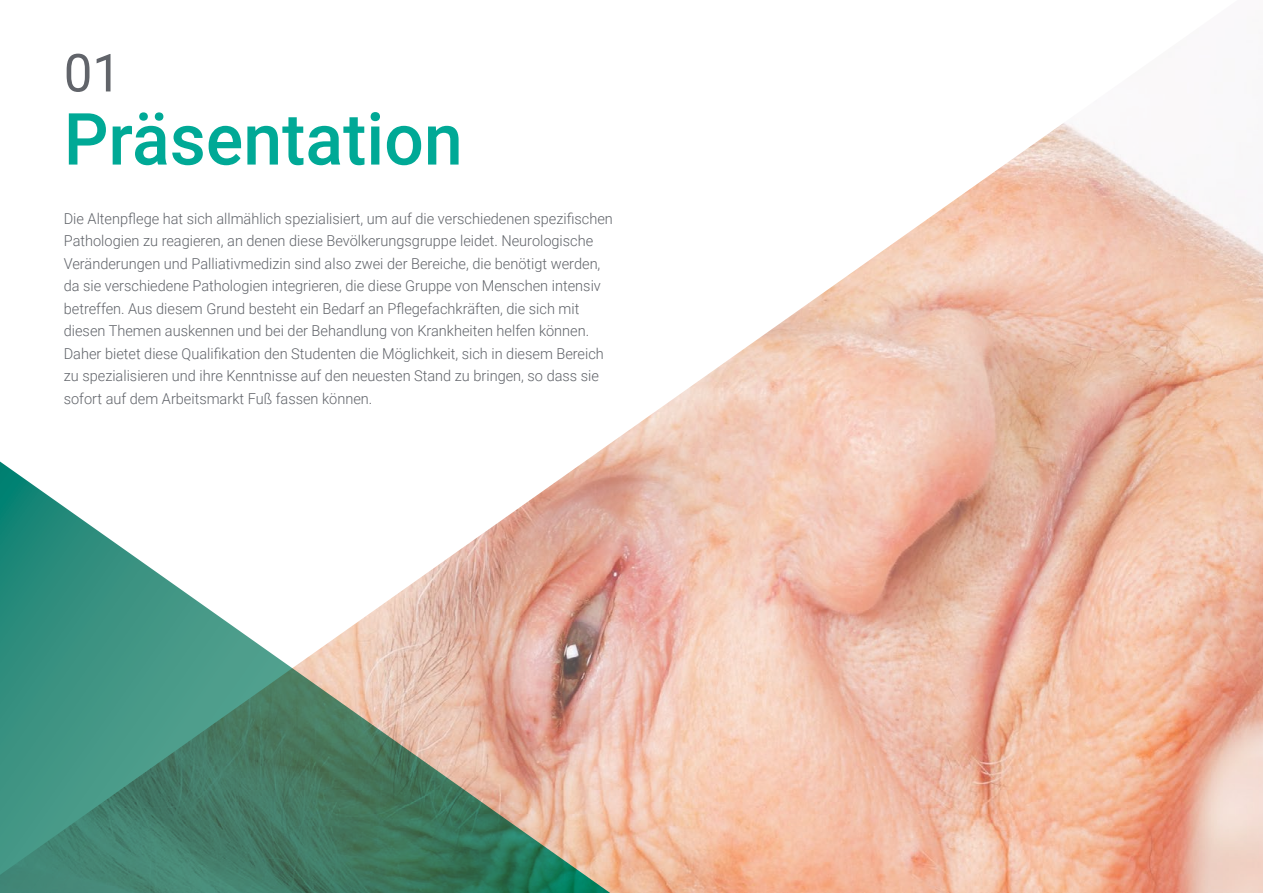
<style>
.page{position:relative;width:1263px;height:893px;background:#fff}
.page>*{position:absolute;margin:0;border:0;box-sizing:border-box;transform-origin:0 0}
.t1{font:500 72px "Roboto";color:#00a996}
.t2{font:52.5px "Roboto";color:#61646a}
.t3{font:300 15px/22.5px "Roboto";color:#61646a}
</style>
<div class="page">
<img style="left:607px;top:123px;width:656px;height:770px">
<svg style="left:0;top:446px;width:640px;height:447px"></svg>
<h2 class="t2" style="left:64px;top:36px;width:59px">01</h2>
<h1 class="t1" style="left:64px;top:89px;width:400px">Präsentation</h1>
<p class="t3" style="left:64px;top:207px;width:551px">Die Altenpflege hat sich allmählich spezialisiert, um auf die verschiedenen spezifischen Pathologien zu reagieren, an denen diese Bevölkerungsgruppe leidet. Neurologische Veränderungen und Palliativmedizin sind also zwei der Bereiche, die benötigt werden, da sie verschiedene Pathologien integrieren, die diese Gruppe von Menschen intensiv betreffen. Aus diesem Grund besteht ein Bedarf an Pflegefachkräften, die sich mit diesen Themen auskennen und bei der Behandlung von Krankheiten helfen können.<br>Daher bietet diese Qualifikation den Studenten die Möglichkeit, sich in diesem Bereich zu spezialisieren und ihre Kenntnisse auf den neuesten Stand zu bringen, so dass sie sofort auf dem Arbeitsmarkt Fuß fassen können.</p>
</div>
